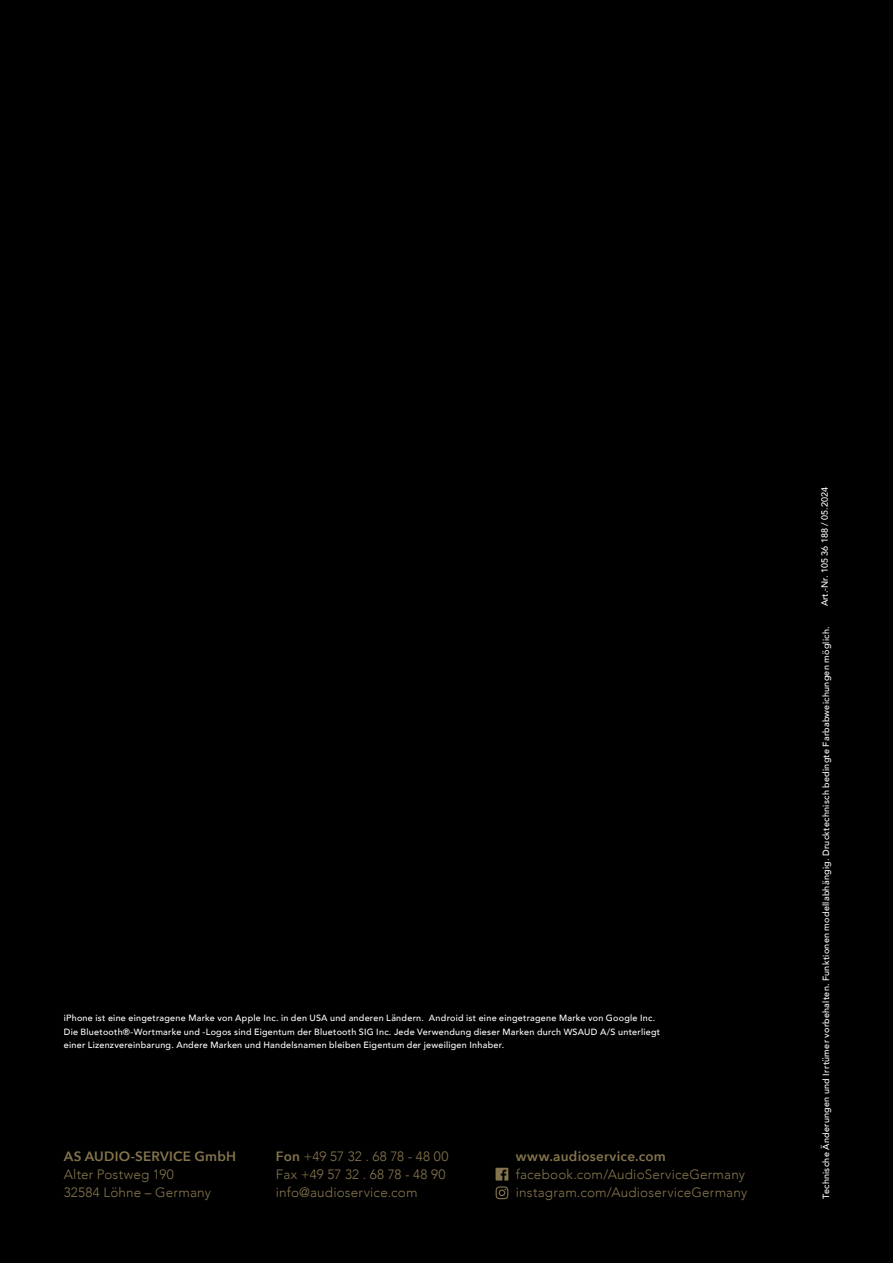
<style>
.page{position:relative;width:893px;height:1263px;background:#000}
.page>*{position:absolute;margin:0;border:0;box-sizing:border-box;transform-origin:0 0}
.t1{font:300 13.5px/18px "Avenir";letter-spacing:.015em;color:#85754e}
.t2{font:600 13.5px "Avenir Next";letter-spacing:.015em;color:#85754e}
.t3{font:500 9px/13.5px "Avenir";letter-spacing:.03em;color:#fff}
.t4{font:500 9px "Avenir";color:#fff}
.s1{font-family:"Avenir Next";font-weight:600}
</style>
<div class="page">
<svg style="left:496px;top:1168px;width:12px;height:12px"></svg>
<svg style="left:496px;top:1186px;width:12px;height:13px"></svg>
<p class="t3" style="left:64px;top:1011px;width:598px">iPhone ist eine eingetragene Marke von Apple Inc. in den USA und anderen Ländern. Android ist eine eingetragene Marke von Google Inc.<br>Die Bluetooth®-Wortmarke und -Logos sind Eigentum der Bluetooth SIG Inc. Jede Verwendung dieser Marken durch WSAUD A/S unterliegt einer Lizenzvereinbarung. Andere Marken und Handelsnamen bleiben Eigentum der jeweiligen Inhaber.</p>
<h1 class="t2" style="left:64px;top:1148px;width:174px">AS AUDIO-SERVICE GmbH</h1>
<h1 class="t1" style="left:64px;top:1166px;width:149px">Alter Postweg 190<br>32584 Löhne – Germany</h1>
<h1 class="t1" style="left:276px;top:1148px;width:174px"><span class="s1">Fon</span> +49 57 32 . 68 78 - 48 00<br>Fax +49 57 32 . 68 78 - 48 90 info@audioservice.com</h1>
<h1 class="t2" style="left:516px;top:1148px;width:152px">www.audioservice.com</h1>
<h1 class="t1" style="left:516px;top:1166px;width:233px">facebook.com/AudioServiceGermany instagram.com/AudioserviceGermany</h1>
<p class="t4" style="left:817px;top:606px;width:121px;rotate:-90deg">Art.-Nr. 105 36 188 / 05.2024</p>
<p class="t3" style="left:819px;top:1199px;width:574px;rotate:-90deg">Technische Änderungen und Irrtümer vorbehalten. Funktionen modellabhängig. Drucktechnisch bedingte Farbabweichungen möglich.</p>
</div>
